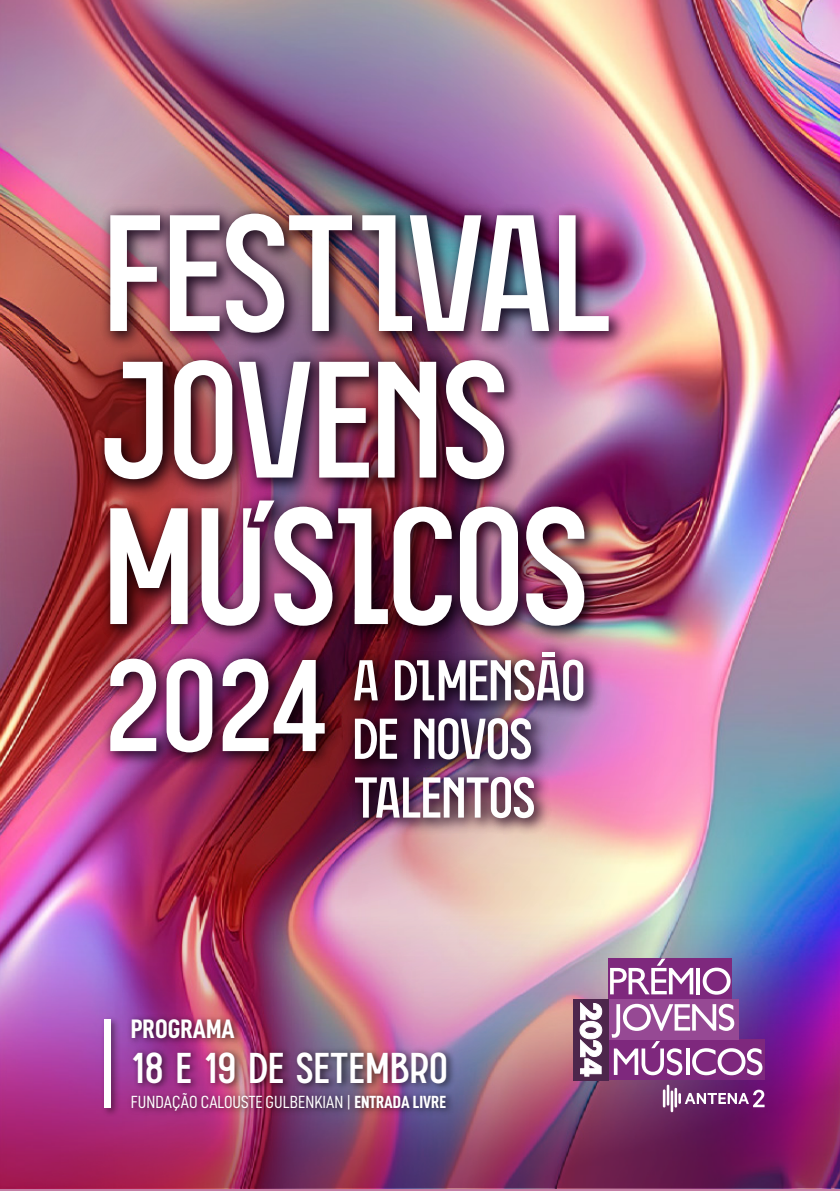
<style>
.page{position:relative;width:840px;height:1191px;background:#fff}
.page>*{position:absolute;margin:0;border:0;box-sizing:border-box;transform-origin:0 0}
.t1{font:43px "Parginer";color:#fff}
.t2{font:26.8px "D DIN Condensed Bold";color:#fff}
.t3{font:17.6px "D DIN Condensed";color:#fff}
.s1{font-family:"D DIN Condensed Bold"}
</style>
<div class="page">
<img style="left:734px;top:1px;width:105px;height:847px">
<img style="left:0;top:1px;width:734px;height:847px">
<img style="left:0;top:848px;width:839px;height:38px">
<img style="left:0;top:886px;width:839px;height:304px">
<hr style="left:666px;top:1084px;width:3px;height:21px;background:#fff">
<hr style="left:662px;top:1089px;width:3px;height:18px;background:#fff">
<hr style="left:670px;top:1090px;width:2px;height:22px;background:#fff">
<hr style="left:674px;top:1087px;width:2px;height:20px;background:#fff">
<svg style="left:678px;top:1089px;width:86px;height:18px"></svg>
<div style="left:572px;top:999px;width:36px;height:81px;background:#4d264c"></div>
<div style="left:608px;top:1039px;width:155px;height:41px;background:#7e287d"></div>
<div style="left:608px;top:999px;width:130px;height:40px;background:#964994"></div>
<svg style="left:611px;top:1003px;width:151px;height:72px"></svg>
<div style="left:608px;top:958px;width:123px;height:41px;background:#7e287d"></div>
<svg style="left:702px;top:967px;width:28px;height:27px"></svg>
<svg style="left:610px;top:958px;width:83px;height:36px"></svg>
<hr style="left:696px;top:968px;width:3px;height:26px;background:#fff">
<svg style="left:579px;top:1002px;width:23px;height:74px"></svg>
<img style="left:95px;top:647px;width:244px;height:126px">
<img style="left:95px;top:199px;width:534px;height:156px">
<img style="left:89px;top:345px;width:436px;height:156px">
<img style="left:95px;top:485px;width:510px;height:162px">
<img style="left:339px;top:637px;width:266px;height:202px">
<svg style="left:110px;top:658px;width:46px;height:93px"></svg>
<svg style="left:166px;top:658px;width:46px;height:94px"></svg>
<svg style="left:222px;top:658px;width:102px;height:93px"></svg>
<svg style="left:110px;top:215px;width:50px;height:116px"></svg>
<svg style="left:170px;top:215px;width:49px;height:116px"></svg>
<svg style="left:226px;top:214px;width:126px;height:119px"></svg>
<img style="left:362px;top:215px;width:186px;height:116px">
<img style="left:558px;top:215px;width:50px;height:116px">
<svg style="left:104px;top:362px;width:58px;height:117px"></svg>
<svg style="left:174px;top:360px;width:58px;height:119px"></svg>
<svg style="left:239px;top:362px;width:71px;height:115px"></svg>
<svg style="left:319px;top:362px;width:49px;height:115px"></svg>
<svg style="left:378px;top:362px;width:58px;height:115px"></svg>
<img style="left:446px;top:360px;width:58px;height:119px">
<svg style="left:110px;top:508px;width:78px;height:116px"></svg>
<img style="left:201px;top:500px;width:131px;height:125px">
<svg style="left:338px;top:508px;width:49px;height:116px"></svg>
<svg style="left:393px;top:507px;width:58px;height:118px"></svg>
<svg style="left:459px;top:507px;width:58px;height:118px"></svg>
<img style="left:526px;top:507px;width:58px;height:118px">
<svg style="left:355px;top:718px;width:42px;height:41px"></svg>
<svg style="left:414px;top:718px;width:116px;height:41px"></svg>
<img style="left:355px;top:777px;width:178px;height:41px">
<svg style="left:354px;top:660px;width:23px;height:40px"></svg>
<img style="left:395px;top:659px;width:188px;height:42px">
<hr style="left:541px;top:652px;width:13px;height:4px;background:#fff">
<img style="left:98px;top:1013px;width:24px;height:106px">
<div style="left:104px;top:1019px;width:7px;height:88px;background:#fff"></div>
<img style="left:124px;top:1006px;width:336px;height:116px">
<h2 class="t2" style="left:131px;top:1014px;width:105px">PROGRAMA</h2>
<h1 class="t1" style="left:131px;top:1038px;width:318px">18 E 19 DE SETEMBRO</h1>
<p class="t3" style="left:131px;top:1092px;width:316px">FUNDAÇÃO CALOUSTE GULBENKIAN | <span class="s1">ENTRADA LIVRE</span></p>
</div>
